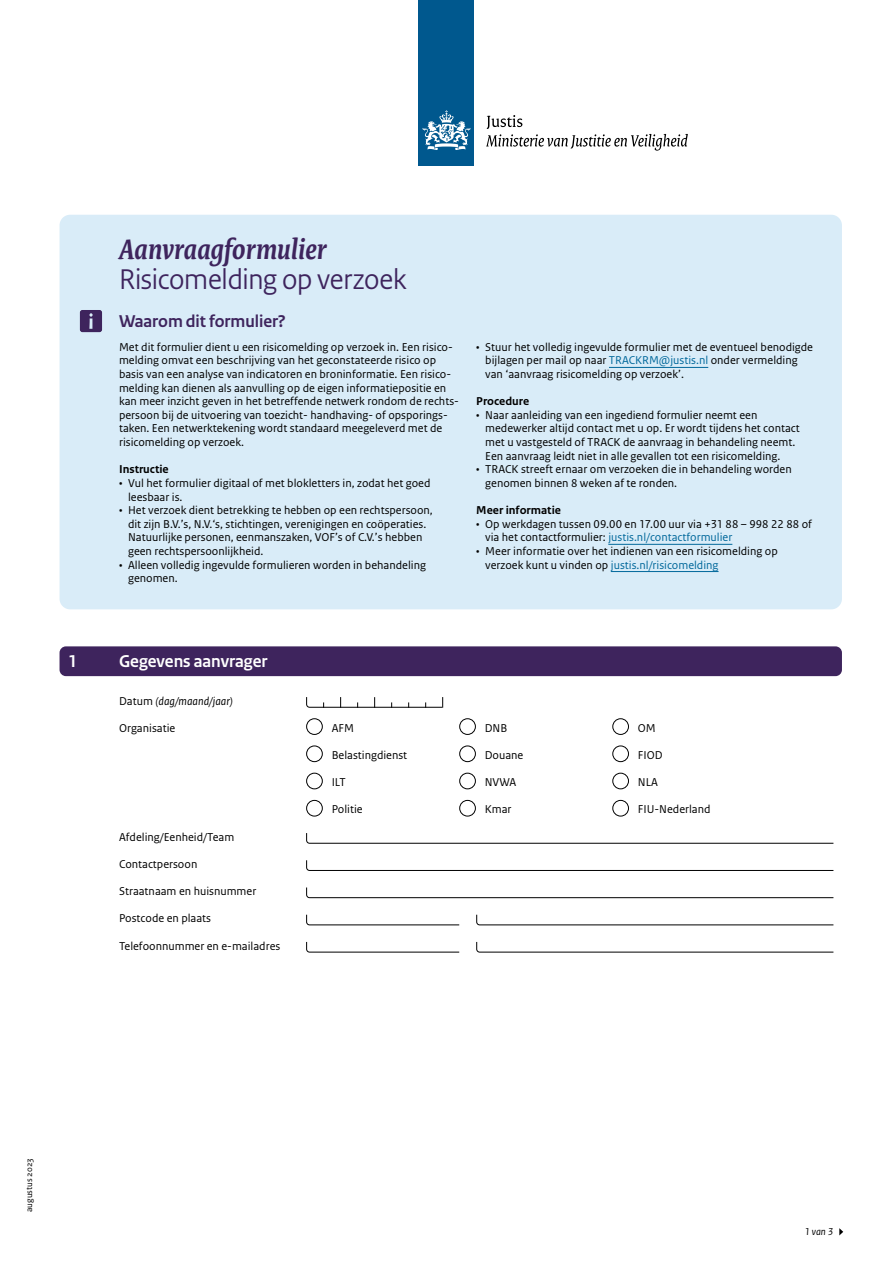
<style>
.page{position:relative;width:893px;height:1263px;background:#fff}
.page>*{position:absolute;margin:0;border:0;box-sizing:border-box;transform-origin:0 0}
.Titel_Regular{font:30px/30px "Rijksoverheid Sans Heading";letter-spacing:-.005em;color:#3e245d}
.Kop_Inspring{font:700 18px "Rijksoverheid Sans Heading";color:#3e245d}
.Kop_wit{font:700 18px "Rijksoverheid Sans Heading";color:#fff}
.Tekst_introductie{font:12px/13.6px "Rijksoverheid Sans Text";color:#000}
.Tekst_invulkaders{font:12px "Rijksoverheid Sans Text";color:#000}
.Tekst_introductie_ko{font:700 12px "Rijksoverheid Sans Text";color:#000}
.Tekst_invulkaders-2{font:italic 12px "Rijksoverheid Sans Text";color:#000}
.t1{font:italic 10.5px "Rijksoverheid Sans Text";color:#000}
.Tekst_omschrijving{font:9px "Rijksoverheid Sans Text";color:#000}
.s1{font-family:"Rijksoverheid Serif";font-weight:700;font-style:italic}
.s2{color:#01689b}
.s3{font-style:normal}
</style>
<div class="page">
<div style="left:419px;top:0;width:55px;height:166px;background:#00588e"></div>
<svg style="left:423px;top:110px;width:47px;height:40px"></svg>
<svg style="left:486px;top:115px;width:202px;height:36px"></svg>
<div style="left:306px;top:718px;width:17px;height:17px;border:1px solid #000;border-radius:50%"></div>
<div style="left:459px;top:745px;width:17px;height:17px;border:1px solid #000;border-radius:50%"></div>
<div style="left:612px;top:773px;width:17px;height:16px;border:1px solid #000;border-radius:50%"></div>
<div style="left:459px;top:718px;width:17px;height:17px;border:1px solid #000;border-radius:50%"></div>
<div style="left:612px;top:745px;width:17px;height:17px;border:1px solid #000;border-radius:50%"></div>
<div style="left:306px;top:800px;width:17px;height:16px;border:1px solid #000;border-radius:50%"></div>
<div style="left:612px;top:718px;width:17px;height:17px;border:1px solid #000;border-radius:50%"></div>
<div style="left:306px;top:773px;width:17px;height:16px;border:1px solid #000;border-radius:50%"></div>
<div style="left:459px;top:800px;width:17px;height:16px;border:1px solid #000;border-radius:50%"></div>
<div style="left:612px;top:800px;width:17px;height:16px;border:1px solid #000;border-radius:50%"></div>
<div style="left:306px;top:745px;width:17px;height:17px;border:1px solid #000;border-radius:50%"></div>
<div style="left:459px;top:773px;width:17px;height:16px;border:1px solid #000;border-radius:50%"></div>
<div style="left:60px;top:215px;width:782px;height:394px;background:#d9ecf8;border-radius:11px"></div>
<svg style="left:306px;top:833px;width:528px;height:11px"></svg>
<svg style="left:306px;top:860px;width:528px;height:11px"></svg>
<svg style="left:306px;top:887px;width:528px;height:11px"></svg>
<svg style="left:306px;top:941px;width:154px;height:12px"></svg>
<svg style="left:476px;top:941px;width:358px;height:12px"></svg>
<svg style="left:306px;top:914px;width:154px;height:12px"></svg>
<svg style="left:476px;top:914px;width:358px;height:12px"></svg>
<svg style="left:306px;top:697px;width:137px;height:11px"></svg>
<svg style="left:839px;top:1228px;width:4px;height:7px"></svg>
<svg style="left:80px;top:310px;width:22px;height:22px"></svg>
<hr style="left:609px;top:367px;width:99px;height:1px;background:#01689b">
<hr style="left:608px;top:544px;width:124px;height:1px;background:#01689b">
<hr style="left:611px;top:571px;width:107px;height:1px;background:#01689b">
<div style="left:60px;top:646px;width:782px;height:30px;background:#3e245d;border-radius:6px"></div>
<h1 class="Titel_Regular" style="left:119px;top:234px;width:289px"><span class="s1">Aanvraagformulier<br></span>Risicomelding op verzoek</h1>
<h2 class="Kop_Inspring" style="left:119px;top:311px;width:168px">Waarom dit formulier?</h2>
<p class="Tekst_introductie" style="left:119px;top:340px;width:341px">Met dit formulier dient u een risicomelding op verzoek in. Een risico&shy;melding omvat een beschrijving van het geconstateerde risico op basis van een analyse van indicatoren en broninformatie. Een risico&shy;melding kan dienen als aanvulling op de eigen informatiepositie en kan meer inzicht geven in het betreffende netwerk rondom de rechts&shy;persoon bij de uitvoering van toezicht- handhaving- of opsporings&shy;taken. Een netwerktekening wordt standaard meegeleverd met de risicomelding op verzoek.</p>
<h2 class="Tekst_introductie_ko" style="left:119px;top:463px;width:51px">Instructie</h2>
<p class="Tekst_introductie" style="left:128px;top:476px;width:304px;text-indent:-9px">• Vul het formulier digitaal of met blokletters in, zodat het goed leesbaar is.</p>
<p class="Tekst_introductie" style="left:128px;top:503px;width:306px;text-indent:-9px">• Het verzoek dient betrekking te hebben op een rechtspersoon, dit zijn B.V.’s, N.V.‘s, stichtingen, verenigingen en coöperaties.<br>Natuurlijke personen, eenmanszaken, VOF’s of C.V.’s hebben geen rechtspersoonlijkheid.</p>
<p class="Tekst_introductie" style="left:128px;top:558px;width:299px;text-indent:-9px">• Alleen volledig ingevulde formulieren worden in behandeling genomen.</p>
<p class="Tekst_introductie" style="left:485px;top:340px;width:329px;text-indent:-9px">• Stuur het volledig ingevulde formulier met de eventueel benodigde bijlagen per mail op naar <span class="s2">TRACKRM@justis.nl</span> onder vermelding van ‘aanvraag risicomelding op verzoek’.</p>
<h2 class="Tekst_introductie_ko" style="left:476px;top:395px;width:55px">Procedure</h2>
<p class="Tekst_introductie" style="left:485px;top:408px;width:316px;text-indent:-9px">• Naar aanleiding van een ingediend formulier neemt een medewerker altijd contact met u op. Er wordt tijdens het contact met u vastgesteld of TRACK de aanvraag in behandeling neemt.<br>Een aanvraag leidt niet in alle gevallen tot een risicomelding.</p>
<p class="Tekst_introductie" style="left:485px;top:463px;width:308px;text-indent:-9px">• TRACK streeft ernaar om verzoeken die in behandeling worden genomen binnen 8 weken af te ronden.</p>
<h2 class="Tekst_introductie_ko" style="left:476px;top:503px;width:86px">Meer informatie</h2>
<p class="Tekst_introductie" style="left:485px;top:517px;width:328px;text-indent:-9px">• Op werkdagen tussen 09.00 en 17.00 uur via +31 88 – 998 22 88 of via het contactformulier: <span class="s2">justis.nl/contactformulier</span></p>
<p class="Tekst_introductie" style="left:485px;top:544px;width:294px;text-indent:-9px">• Meer informatie over het indienen van een risicomelding op verzoek kunt u vinden op <span class="s2">justis.nl/risicomelding</span></p>
<h2 class="Kop_wit" style="left:68px;top:651px;width:11px">1</h2>
<h2 class="Kop_wit" style="left:119px;top:651px;width:150px">Gegevens aanvrager</h2>
<p class="Tekst_invulkaders-2" style="left:119px;top:694px;width:115px"><span class="s3">Datum</span> (dag/maand/jaar)</p>
<p class="Tekst_invulkaders" style="left:119px;top:721px;width:58px">Organisatie</p>
<p class="Tekst_invulkaders" style="left:332px;top:721px;width:24px">AFM</p>
<p class="Tekst_invulkaders" style="left:485px;top:721px;width:24px">DNB</p>
<p class="Tekst_invulkaders" style="left:638px;top:721px;width:19px">OM</p>
<p class="Tekst_invulkaders" style="left:332px;top:748px;width:77px">Belastingdienst</p>
<p class="Tekst_invulkaders" style="left:485px;top:748px;width:40px">Douane</p>
<p class="Tekst_invulkaders" style="left:638px;top:748px;width:26px">FIOD</p>
<p class="Tekst_invulkaders" style="left:332px;top:775px;width:16px">ILT</p>
<p class="Tekst_invulkaders" style="left:485px;top:775px;width:33px">NVWA</p>
<p class="Tekst_invulkaders" style="left:638px;top:775px;width:22px">NLA</p>
<p class="Tekst_invulkaders" style="left:332px;top:803px;width:32px">Politie</p>
<p class="Tekst_invulkaders" style="left:485px;top:803px;width:28px">Kmar</p>
<p class="Tekst_invulkaders" style="left:638px;top:803px;width:74px">FIU-Nederland</p>
<p class="Tekst_invulkaders" style="left:119px;top:830px;width:117px">Afdeling/Eenheid/Team</p>
<p class="Tekst_invulkaders" style="left:119px;top:857px;width:80px">Contactpersoon</p>
<p class="Tekst_invulkaders" style="left:119px;top:884px;width:139px">Straatnaam en huisnummer</p>
<p class="Tekst_invulkaders" style="left:119px;top:911px;width:94px">Postcode en plaats</p>
<p class="Tekst_invulkaders" style="left:119px;top:939px;width:163px">Telefoonnummer en e-mailadres</p>
<p class="Tekst_omschrijving" style="left:24px;top:1212px;width:56px;rotate:-90deg">augustus 2023</p>
<p class="t1" style="left:804px;top:1226px;width:30px">1 van 3</p>
</div>
